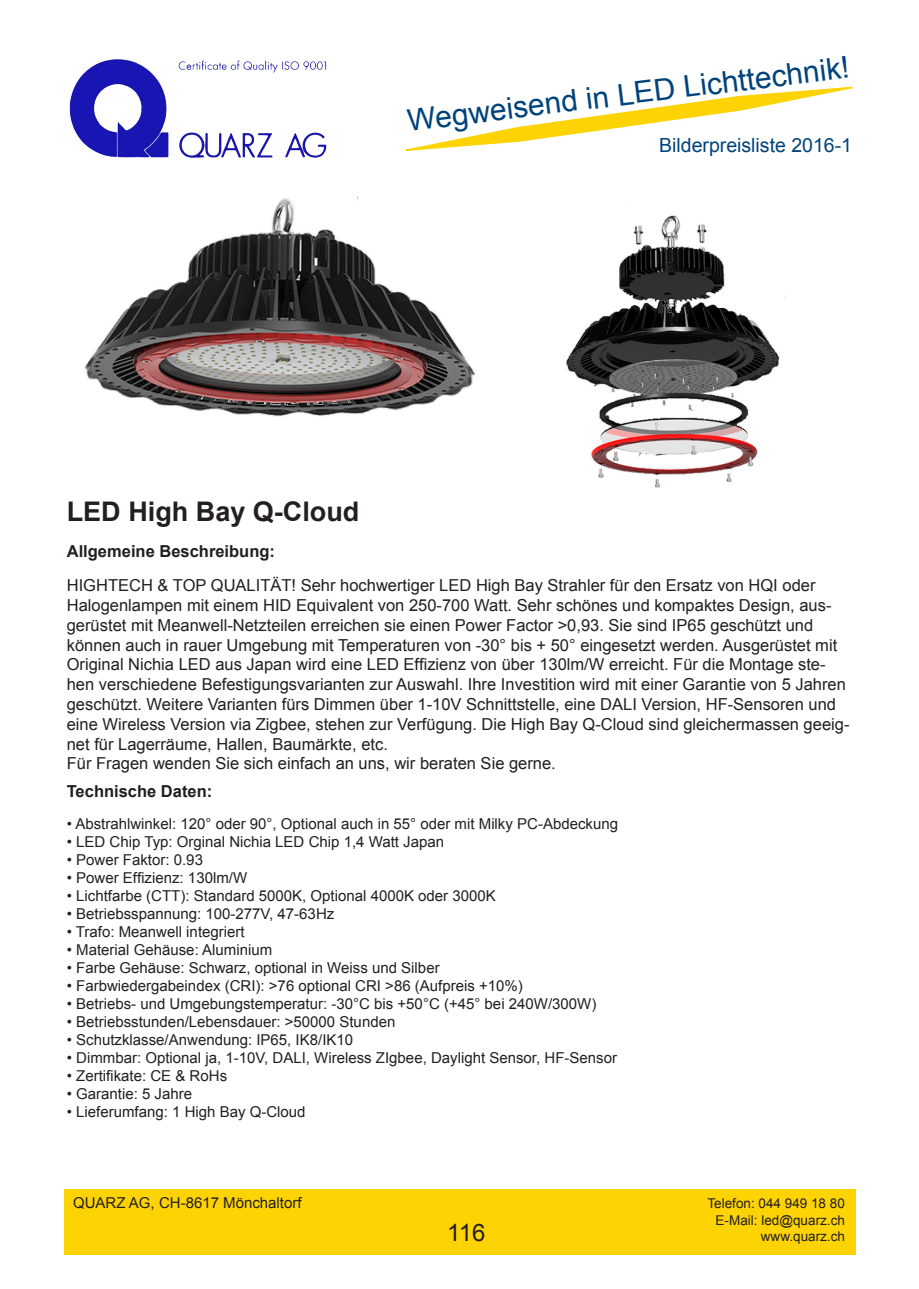
<style>
.page{position:relative;width:919px;height:1289px;background:#fff}
.page>*{position:absolute;margin:0;border:0;box-sizing:border-box;transform-origin:0 0}
.t1{font:30px "Arial";color:#00437b}
.t2{font:700 27px "Arial";color:#231f20}
.t3{font:24px "Arial";color:#231f20}
.t4{font:19.5px "Arial";color:#00437b}
.t5{font:16.5px/19.8px "Arial";color:#231f20}
.t6{font:700 16.5px "Arial";color:#231f20}
.t7{font:15px "Arial";color:#231f20}
.t8{font:13.5px/16.5px "Arial";color:#231f20;text-align:right}
</style>
<div class="page">
<div style="left:64px;top:1189px;width:791px;height:65px;background:#fed304"></div>
<img style="left:69px;top:59px;width:258px;height:99px">
<svg style="left:406px;top:86px;width:447px;height:65px"></svg>
<img style="left:84px;top:196px;width:391px;height:221px">
<img style="left:566px;top:215px;width:219px;height:273px">
<h1 class="t1" style="left:405px;top:101px;width:446px;rotate:-7deg">Wegweisend in LED Lichttechnik!</h1>
<p class="t4" style="left:659px;top:132px;width:194px">Bilderpreisliste 2016-1</p>
<p class="t2" style="left:67px;top:494px;width:294px">LED High Bay Q-Cloud</p>
<p class="t6" style="left:67px;top:540px;width:210px">Allgemeine Beschreibung:</p>
<p class="t5" style="left:67px;top:575px;width:784px">HIGHTECH &amp; TOP QUALITÄT! Sehr hochwertiger LED High Bay Strahler für den Ersatz von HQI oder Halogenlampen mit einem HID Equivalent von 250-700 Watt. Sehr schönes und kompaktes Design, aus&shy;gerüstet mit Meanwell-Netzteilen erreichen sie einen Power Factor &gt;0,93. Sie sind IP65 geschützt und können auch in rauer Umgebung mit Temperaturen von -30° bis + 50° eingesetzt werden. Ausgerüstet mit Original Nichia LED aus Japan wird eine LED Effizienz von über 130lm/W erreicht. Für die Montage ste&shy;hen verschiedene Befestigungsvarianten zur Auswahl. Ihre Investition wird mit einer Garantie von 5 Jahren geschützt. Weitere Varianten fürs Dimmen über 1-10V Schnittstelle, eine DALI Version, HF-Sensoren und eine Wireless Version via Zigbee, stehen zur Verfügung. Die High Bay Q-Cloud sind gleichermassen geeig&shy;net für Lagerräume, Hallen, Baumärkte, etc.</p>
<p class="t5" style="left:67px;top:754px;width:490px">Für Fragen wenden Sie sich einfach an uns, wir beraten Sie gerne.</p>
<p class="t6" style="left:67px;top:779px;width:147px">Technische Daten:</p>
<p class="t7" style="left:67px;top:814px;width:552px">• Abstrahlwinkel: 120° oder 90°, Optional auch in 55° oder mit Milky PC-Abdeckung</p>
<p class="t7" style="left:67px;top:832px;width:379px">• LED Chip Typ: Orginal Nichia LED Chip 1,4 Watt Japan</p>
<p class="t7" style="left:67px;top:850px;width:138px">• Power Faktor: 0.93</p>
<p class="t7" style="left:67px;top:868px;width:182px">• Power Effizienz: 130lm/W</p>
<p class="t7" style="left:67px;top:886px;width:430px">• Lichtfarbe (CTT): Standard 5000K, Optional 4000K oder 3000K</p>
<p class="t7" style="left:67px;top:904px;width:269px">• Betriebsspannung: 100-277V, 47-63Hz</p>
<p class="t7" style="left:67px;top:922px;width:179px">• Trafo: Meanwell integriert</p>
<p class="t7" style="left:67px;top:940px;width:207px">• Material Gehäuse: Aluminium</p>
<p class="t7" style="left:67px;top:958px;width:374px">• Farbe Gehäuse: Schwarz, optional in Weiss und Silber</p>
<p class="t7" style="left:67px;top:976px;width:457px">• Farbwiedergabeindex (CRI): &gt;76 optional CRI &gt;86 (Aufpreis +10%)</p>
<p class="t7" style="left:67px;top:994px;width:531px">• Betriebs- und Umgebungstemperatur: -30°C bis +50°C (+45° bei 240W/300W)</p>
<p class="t7" style="left:67px;top:1012px;width:330px">• Betriebsstunden/Lebensdauer: &gt;50000 Stunden</p>
<p class="t7" style="left:67px;top:1030px;width:288px">• Schutzklasse/Anwendung: IP65, IK8/IK10</p>
<p class="t7" style="left:67px;top:1048px;width:551px">• Dimmbar: Optional ja, 1-10V, DALI, Wireless ZIgbee, Daylight Sensor, HF-Sensor</p>
<p class="t7" style="left:67px;top:1066px;width:162px">• Zertifikate: CE &amp; RoHs</p>
<p class="t7" style="left:67px;top:1084px;width:127px">• Garantie: 5 Jahre</p>
<p class="t7" style="left:67px;top:1102px;width:240px">• Lieferumfang: 1 High Bay Q-Cloud</p>
<p class="t7" style="left:73px;top:1193px;width:230px">QUARZ AG, CH-8617 Mönchaltorf</p>
<p class="t8" style="left:707px;top:1195px;width:139px">Telefon: 044 949 18 80<br>E-Mail: led@quarz.ch</p>
<h3 class="t3" style="left:447px;top:1217px;width:40px">116</h3>
<p class="t8" style="left:760px;top:1228px;width:86px">www.quarz.ch</p>
</div>
